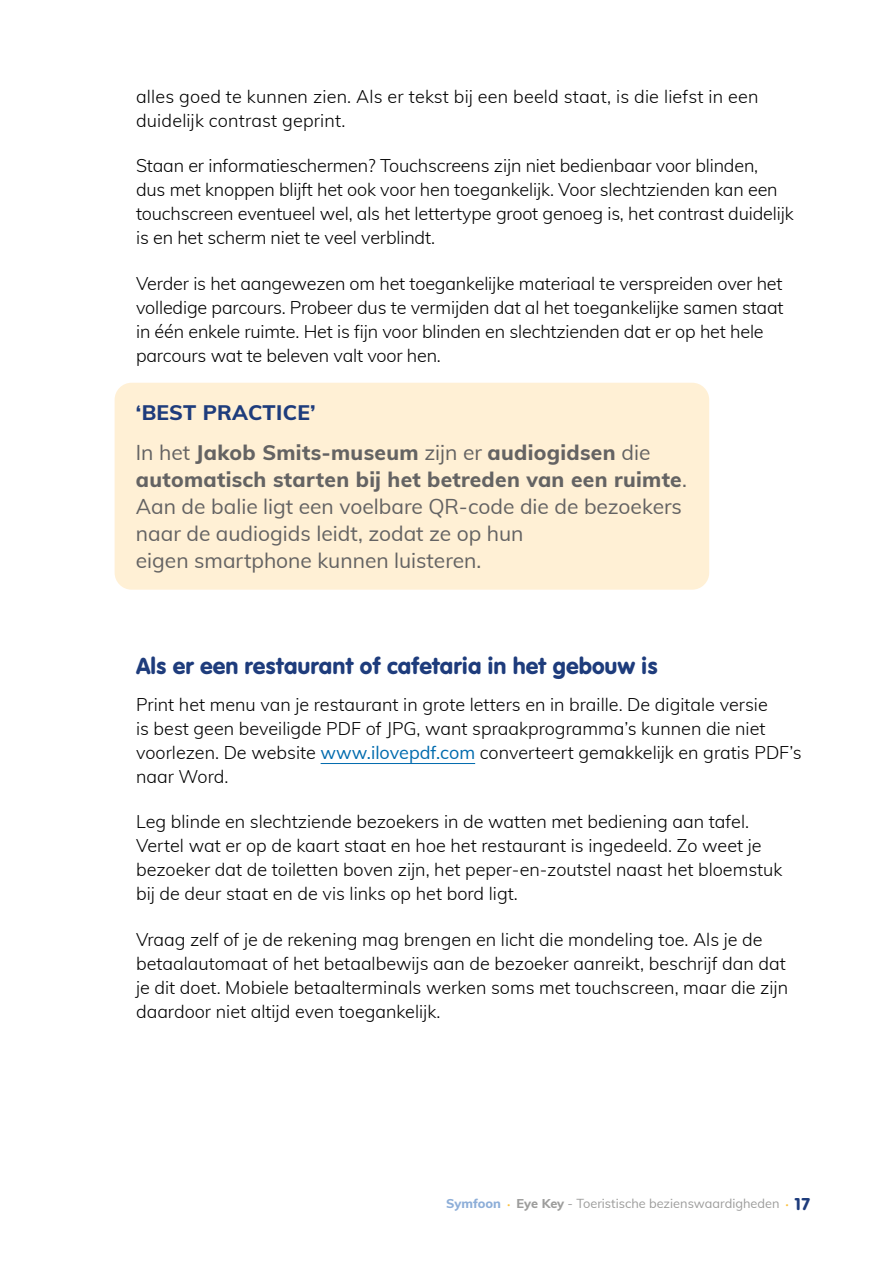
<style>
.page{position:relative;width:893px;height:1263px;background:#fff}
.page>*{position:absolute;margin:0;border:0;box-sizing:border-box;transform-origin:0 0}
.t1{font:24px "VAG Rundschrift D";color:#1e3c7c}
.t2{font:21px/27px "Muli";color:#646363}
.t3{font:800 21px/39.8px "Muli";letter-spacing:.015em;color:#646363}
.t4{font:300 18px/24px "Muli";color:#000}
.t5{font:12.75px "Muli";color:#9d9d9c}
.s1{color:#1e3c7c}
.s2{font-weight:400}
.s3{font-weight:800}
.s4{font-weight:400;color:#006bae}
.s5{font-weight:800;color:#8daed8}
.s6{font-family:"VAG Rundschrift D";color:#fcc240}
.s7{font-family:"VAG Rundschrift D";font-size:18px;color:#1e3c7c}
</style>
<div class="page">
<hr style="left:321px;top:763px;width:154px;height:1px;background:#006bae">
<div style="left:115px;top:383px;width:594px;height:207px;background:#fff0d5;border-radius:17px"></div>
<p class="t4" style="left:136px;top:84px;width:624px">alles goed te kunnen zien. Als er tekst bij een beeld staat, is die liefst in een duidelijk contrast geprint.</p>
<p class="t4" style="left:136px;top:153px;width:659px">Staan er informatieschermen? Touchscreens zijn niet bedienbaar voor blinden,<br>dus met knoppen blijft het ook voor hen toegankelijk. Voor slechtzienden kan een touchscreen eventueel wel, als het lettertype groot genoeg is, het contrast duidelijk is en het scherm niet te veel verblindt.</p>
<p class="t4" style="left:136px;top:270px;width:649px">Verder is het aangewezen om het toegankelijke materiaal te verspreiden over het volledige parcours. Probeer dus te vermijden dat al het toegankelijke samen staat in één enkele ruimte. Het is fijn voor blinden en slechtzienden dat er op het hele parcours wat te beleven valt voor hen.</p>
<p class="t3" style="left:136px;top:391px;width:516px"><span class="s1">‘BEST PRACTICE’<br></span><span class="s2">In het</span> Jakob Smits-museum <span class="s2">zijn er</span> audiogidsen <span class="s2">die</span></p>
<p class="t2" style="left:136px;top:465px;width:553px"><span class="s3">automatisch starten bij het betreden van een ruimte</span>.<br>Aan de balie ligt een voelbare QR-code die de bezoekers naar de audiogids leidt, zodat ze op hun<br>eigen smartphone kunnen luisteren.</p>
<h1 class="t1" style="left:136px;top:652px;width:523px">Als er een restaurant of cafetaria in het gebouw is</h1>
<p class="t4" style="left:136px;top:692px;width:667px">Print het menu van je restaurant in grote letters en in braille. De digitale versie<br>is best geen beveiligde PDF of JPG, want spraakprogramma’s kunnen die niet voorlezen. De website <span class="s4">www.ilovepdf.com</span> converteert gemakkelijk en gratis PDF’s naar Word.</p>
<p class="t4" style="left:136px;top:809px;width:648px">Leg blinde en slechtziende bezoekers in de watten met bediening aan tafel.<br>Vertel wat er op de kaart staat en hoe het restaurant is ingedeeld. Zo weet je bezoeker dat de toiletten boven zijn, het peper-en-zoutstel naast het bloemstuk bij de deur staat en de vis links op het bord ligt.</p>
<p class="t4" style="left:136px;top:926px;width:653px">Vraag zelf of je de rekening mag brengen en licht die mondeling toe. Als je de betaalautomaat of het betaalbewijs aan de bezoeker aanreikt, beschrijf dan dat je dit doet. Mobiele betaalterminals werken soms met touchscreen, maar die zijn daardoor niet altijd even toegankelijk.</p>
<p class="t5" style="left:446px;top:1194px;width:366px"><span class="s5">Symfoon</span> <span class="s6">∙</span> <span class="s3">Eye Key</span> - Toeristische bezienswaardigheden <span class="s6">∙</span> <span class="s7">17</span></p>
</div>
